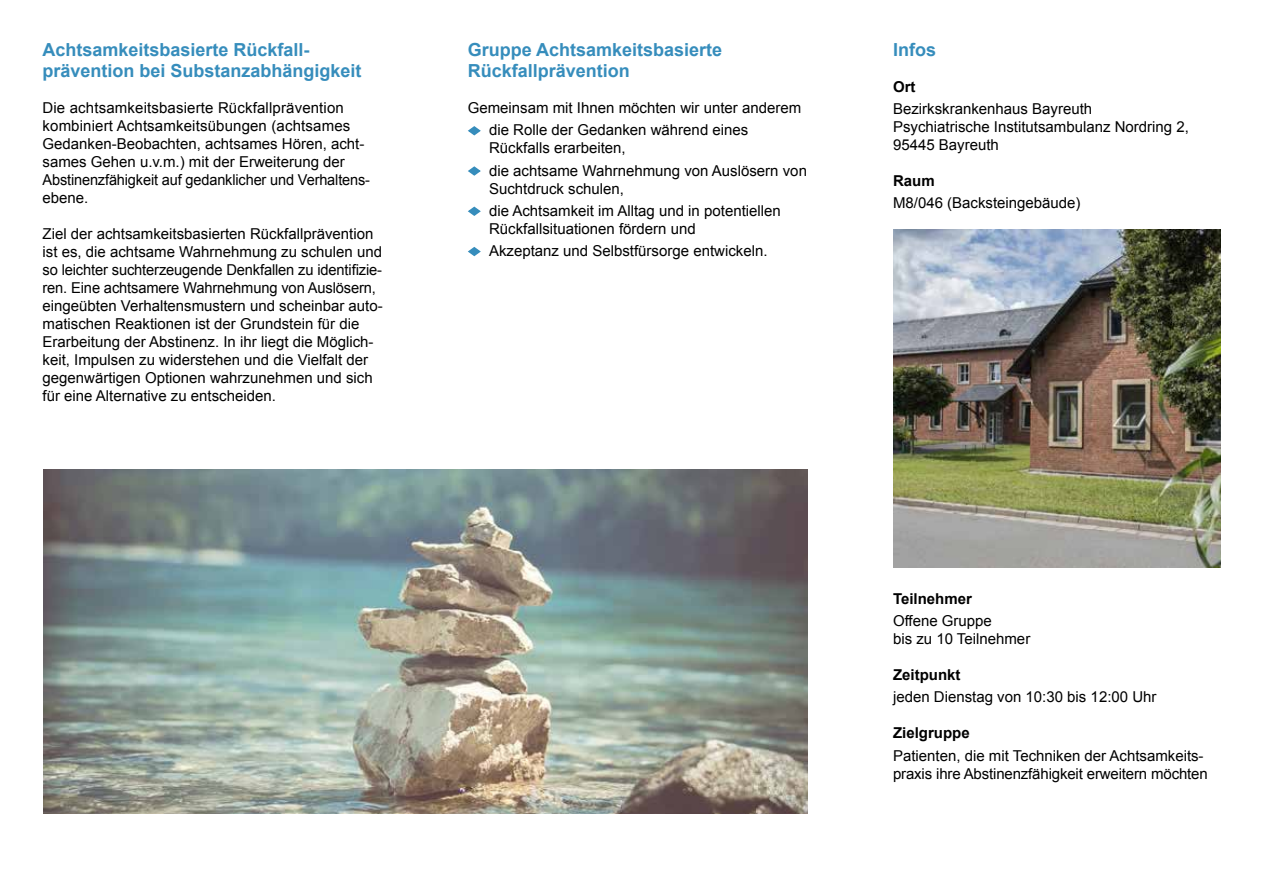
<style>
.page{position:relative;width:1263px;height:893px;background:#fff}
.page>*{position:absolute;margin:0;border:0;box-sizing:border-box;transform-origin:0 0}
.t1{font:700 18px/21.6px "Arial";color:#368dbc}
.t2{font:15px/18px "Arial";color:#000}
.t3{font:700 15px "Arial";color:#000}
</style>
<div class="page">
<svg style="left:468px;top:126px;width:13px;height:10px"></svg>
<svg style="left:468px;top:166px;width:13px;height:10px"></svg>
<svg style="left:468px;top:206px;width:13px;height:10px"></svg>
<svg style="left:468px;top:247px;width:13px;height:10px"></svg>
<img style="left:893px;top:229px;width:327px;height:339px">
<img style="left:44px;top:470px;width:764px;height:343px">
<p class="t1" style="left:43px;top:39px;width:321px">Achtsamkeitsbasierte Rückfall&shy;prävention bei Substanzabhängigkeit</p>
<p class="t2" style="left:43px;top:99px;width:329px">Die achtsamkeitsbasierte Rückfallprävention kombiniert Achtsamkeitsübungen (achtsames Gedanken-Beobachten, achtsames Hören, acht&shy;sames Gehen u.v.m.) mit der Erweiterung der Abstinenzfähigkeit auf gedanklicher und Verhaltens&shy;ebene.</p>
<p class="t2" style="left:43px;top:225px;width:342px">Ziel der achtsamkeitsbasierten Rückfallprävention ist es, die achtsame Wahrnehmung zu schulen und so leichter suchterzeugende Denkfallen zu identifizie&shy;ren. Eine achtsamere Wahrnehmung von Auslösern, eingeübten Verhaltensmustern und scheinbar auto&shy;matischen Reaktionen ist der Grundstein für die Erarbeitung der Abstinenz. In ihr liegt die Möglich&shy;keit, Impulsen zu widerstehen und die Vielfalt der gegenwärtigen Optionen wahrzunehmen und sich für eine Alternative zu entscheiden.</p>
<p class="t1" style="left:468px;top:39px;width:256px">Gruppe Achtsamkeitsbasierte<br>Rückfallprävention</p>
<p class="t2" style="left:489px;top:97px;width:314px;line-height:22.2px;text-indent:-21px">Gemeinsam mit Ihnen möchten wir unter anderem die Rolle der Gedanken während eines</p>
<p class="t2" style="left:489px;top:137px;width:319px;line-height:22.2px">Rückfalls erarbeiten,<br>die achtsame Wahrnehmung von Auslösern von</p>
<p class="t2" style="left:489px;top:178px;width:293px;line-height:22.2px">Suchtdruck schulen,<br>die Achtsamkeit im Alltag und in potentiellen</p>
<p class="t2" style="left:489px;top:218px;width:280px;line-height:22.2px">Rückfallsituationen fördern und<br>Akzeptanz und Selbstfürsorge entwickeln.</p>
<p class="t1" style="left:893px;top:39px;width:45px">Infos</p>
<p class="t3" style="left:893px;top:76px;width:24px">Ort</p>
<p class="t2" style="left:893px;top:100px;width:297px">Bezirkskrankenhaus Bayreuth<br>Psychiatrische Institutsambulanz Nordring 2,<br>95445 Bayreuth</p>
<p class="t3" style="left:893px;top:171px;width:43px">Raum</p>
<p class="t2" style="left:893px;top:194px;width:189px">M8/046 (Backsteingebäude)</p>
<p class="t3" style="left:893px;top:589px;width:80px">Teilnehmer</p>
<p class="t2" style="left:893px;top:612px;width:139px">Offene Gruppe<br>bis zu 10 Teilnehmer</p>
<p class="t3" style="left:893px;top:665px;width:69px">Zeitpunkt</p>
<p class="t2" style="left:893px;top:688px;width:265px">jeden Dienstag von 10:30 bis 12:00 Uhr</p>
<p class="t3" style="left:893px;top:723px;width:78px">Zielgruppe</p>
<p class="t2" style="left:893px;top:746px;width:316px">Patienten, die mit Techniken der Achtsamkeits&shy;praxis ihre Abstinenzfähigkeit erweitern möchten</p>
</div>
